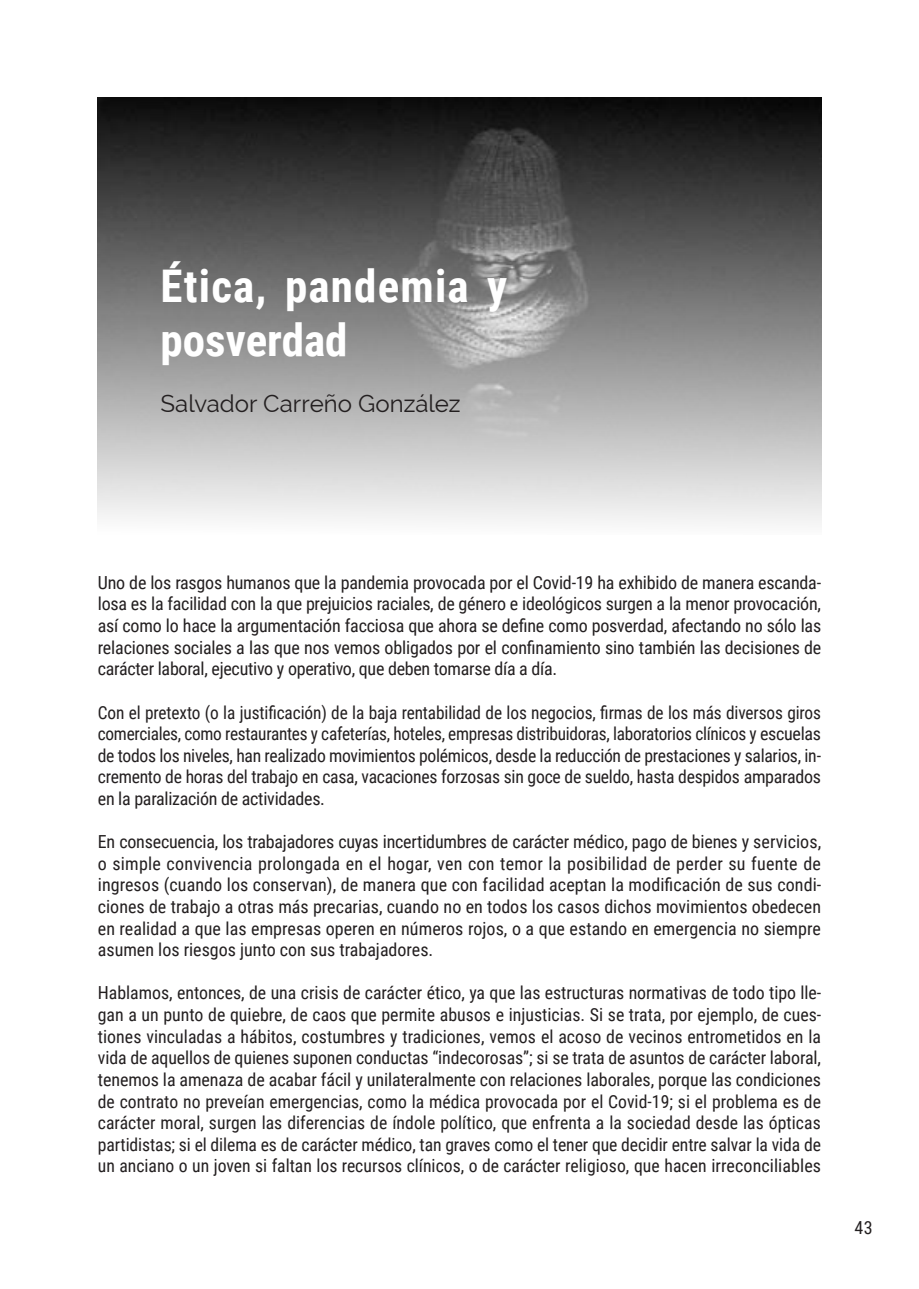
<style>
.page{position:relative;width:919px;height:1289px;background:#fff}
.page>*{position:absolute;margin:0;border:0;box-sizing:border-box;transform-origin:0 0}
.t1{font:700 45px/54px "Roboto Condensed";letter-spacing:.025em;color:#fff}
.t2{font:24px "Raleway";color:#231f20}
.t3{font:18px/21.6px "Roboto Condensed";letter-spacing:-.015em;color:#231f20;text-align:justify}
.t4{font:18px/21.6px "Roboto Condensed";letter-spacing:-.015em;color:#231f20;text-align:justify;scale:.96 1}
</style>
<div class="page">
<img style="left:98px;top:98px;width:723px;height:425px">
<h1 class="t1" style="left:161px;top:257px;width:348px">Ética, pandemia y posverdad</h1>
<h2 class="t2" style="left:161px;top:389px;width:301px">Salvador Carreño González</h2>
<p class="t3" style="left:98px;top:571px;width:725px">Uno de los rasgos humanos que la pandemia provocada por el Covid-19 ha exhibido de manera escanda&shy;losa es la facilidad con la que prejuicios raciales, de género e ideológicos surgen a la menor provocación, así como lo hace la argumentación facciosa que ahora se define como posverdad, afectando no sólo las relaciones sociales a las que nos vemos obligados por el confinamiento sino también las decisiones de carácter laboral, ejecutivo y operativo, que deben tomarse día a día.</p>
<p class="t4" style="left:98px;top:700px;width:754px">Con el pretexto (o la justificación) de la baja rentabilidad de los negocios, firmas de los más diversos giros comerciales, como restaurantes y cafeterías, hoteles, empresas distribuidoras, laboratorios clínicos y escuelas de todos los niveles, han realizado movimientos polémicos, desde la reducción de prestaciones y salarios, in&shy;cremento de horas del trabajo en casa, vacaciones forzosas sin goce de sueldo, hasta despidos amparados en la paralización de actividades.</p>
<p class="t3" style="left:98px;top:830px;width:724px">En consecuencia, los trabajadores cuyas incertidumbres de carácter médico, pago de bienes y servicios, o simple convivencia prolongada en el hogar, ven con temor la posibilidad de perder su fuente de ingresos (cuando los conservan), de manera que con facilidad aceptan la modificación de sus condi&shy;ciones de trabajo a otras más precarias, cuando no en todos los casos dichos movimientos obedecen en realidad a que las empresas operen en números rojos, o a que estando en emergencia no siempre asumen los riesgos junto con sus trabajadores.</p>
<p class="t3" style="left:98px;top:981px;width:724px">Hablamos, entonces, de una crisis de carácter ético, ya que las estructuras normativas de todo tipo lle&shy;gan a un punto de quiebre, de caos que permite abusos e injusticias. Si se trata, por ejemplo, de cues&shy;tiones vinculadas a hábitos, costumbres y tradiciones, vemos el acoso de vecinos entrometidos en la vida de aquellos de quienes suponen conductas “indecorosas”; si se trata de asuntos de carácter laboral, tenemos la amenaza de acabar fácil y unilateralmente con relaciones laborales, porque las condiciones de contrato no preveían emergencias, como la médica provocada por el Covid-19; si el problema es de carácter moral, surgen las diferencias de índole político, que enfrenta a la sociedad desde las ópticas partidistas; si el dilema es de carácter médico, tan graves como el tener que decidir entre salvar la vida de un anciano o un joven si faltan los recursos clínicos, o de carácter religioso, que hacen irreconciliables</p>
<p class="t3" style="left:854px;top:1216px;width:20px">43</p>
</div>
